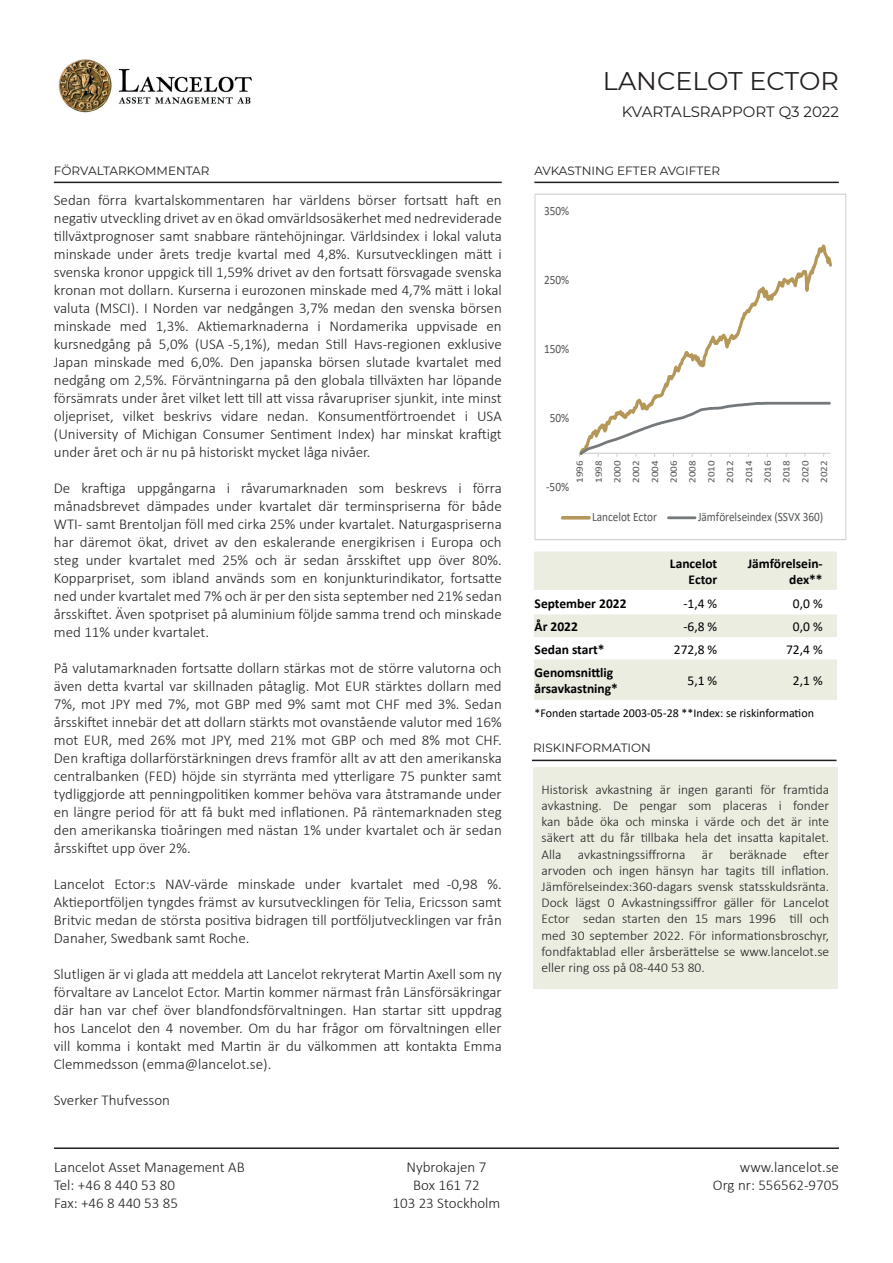
<style>
.page{position:relative;width:893px;height:1263px;background:#fff}
.page>*{position:absolute;margin:0;border:0;box-sizing:border-box;transform-origin:0 0}
.t1{font:25.5px "Montserrat";color:#231f20}
.t2{font:300 15px/18px "Calibri";color:#231f20;text-align:justify}
.t3{font:15px "Montserrat";letter-spacing:-.005em;color:#231f20}
.t4{font:300 13.5px/16.2px "Calibri";color:#231f20;text-align:justify}
.t5{font:700 13.5px/16.2px "Calibri";color:#000001;text-align:right}
.t6{font:13.5px "Calibri";color:#000001}
.t7{font:12.75px "Calibri";color:#515455;scale:.88 1}
.t8{font:12px "Montserrat";color:#231f20}
.t9{font:12px "Calibri";color:#000001}
.t10{font:9.75px/18.8px "Calibri";letter-spacing:.01em;color:#515455;text-align:justify;scale:1.14 1}
</style>
<div class="page">
<img style="left:58px;top:59px;width:194px;height:54px">
<svg style="left:534px;top:551px;width:303px;height:149px;fill:#ebede1"></svg>
<hr style="left:534px;top:182px;width:305px;height:1px;background:#231f20">
<hr style="left:54px;top:182px;width:448px;height:1px;background:#231f20">
<hr style="left:54px;top:1147px;width:785px;height:2px;background:#231f20">
<div style="left:533px;top:767px;width:305px;height:222px;background:#ebede1"></div>
<hr style="left:532px;top:760px;width:305px;height:1px;background:#231f20">
<svg style="left:637px;top:244px;width:194px;height:156px"></svg>
<svg style="left:579px;top:400px;width:252px;height:57px"></svg>
<hr style="left:562px;top:516px;width:27px;height:3px;background:#b49759">
<hr style="left:668px;top:516px;width:27px;height:3px;background:#74787a">
<div style="left:534px;top:194px;width:312px;height:346px;border:1px solid #cfd1d0"></div>
<h1 class="t1" style="left:603px;top:63px;width:237px">LANCELOT ECTOR</h1>
<p class="t3" style="left:622px;top:101px;width:219px">KVARTALSRAPPORT Q3 2022</p>
<p class="t8" style="left:54px;top:162px;width:157px">FÖRVALTARKOMMENTAR</p>
<p class="t8" style="left:534px;top:162px;width:187px">AVKASTNING EFTER AVGIFTER</p>
<p class="t2" style="left:54px;top:191px;width:449px">Sedan förra kvartalskommentaren har världens börser fortsatt haft en negativ utveckling drivet av en ökad omvärldsosäkerhet med nedreviderade tillväxtprognoser samt snabbare räntehöjningar. Världsindex i lokal valuta minskade under årets tredje kvartal med 4,8%. Kursutvecklingen mätt i svenska kronor uppgick till 1,59% drivet av den fortsatt försvagade svenska kronan mot dollarn. Kurserna i eurozonen minskade med 4,7% mätt i lokal valuta (MSCI). I Norden var nedgången 3,7% medan den svenska börsen minskade med 1,3%. Aktiemarknaderna i Nordamerika uppvisade en kursnedgång på 5,0% (USA -5,1%), medan Still Havs-regionen exklusive Japan minskade med 6,0%. Den japanska börsen slutade kvartalet med nedgång om 2,5%. Förväntningarna på den globala tillväxten har löpande försämrats under året vilket lett till att vissa råvarupriser sjunkit, inte minst oljepriset, vilket beskrivs vidare nedan. Konsumentförtroendet i USA (University of Michigan Consumer Sentiment Index) har minskat kraftigt under året och är nu på historiskt mycket låga nivåer.</p>
<p class="t2" style="left:54px;top:479px;width:449px">De kraftiga uppgångarna i råvarumarknaden som beskrevs i förra månadsbrevet dämpades under kvartalet där terminspriserna för både WTI- samt Brentoljan föll med cirka 25% under kvartalet. Naturgaspriserna har däremot ökat, drivet av den eskalerande energikrisen i Europa och steg under kvartalet med 25% och är sedan årsskiftet upp över 80%.<br>Kopparpriset, som ibland används som en konjunkturindikator, fortsatte ned under kvartalet med 7% och är per den sista september ned 21% sedan årsskiftet. Även spotpriset på aluminium följde samma trend och minskade med 11% under kvartalet.</p>
<p class="t2" style="left:54px;top:659px;width:449px">På valutamarknaden fortsatte dollarn stärkas mot de större valutorna och även detta kvartal var skillnaden påtaglig. Mot EUR stärktes dollarn med 7%, mot JPY med 7%, mot GBP med 9% samt mot CHF med 3%. Sedan årsskiftet innebär det att dollarn stärkts mot ovanstående valutor med 16% mot EUR, med 26% mot JPY, med 21% mot GBP och med 8% mot CHF.<br>Den kraftiga dollarförstärkningen drevs framför allt av att den amerikanska centralbanken (FED) höjde sin styrränta med ytterligare 75 punkter samt tydliggjorde att penningpolitiken kommer behöva vara åtstramande under en längre period för att få bukt med inflationen. På räntemarknaden steg den amerikanska tioåringen med nästan 1% under kvartalet och är sedan årsskiftet upp över 2%.</p>
<p class="t2" style="left:54px;top:875px;width:449px">Lancelot Ector:s NAV-värde minskade under kvartalet med -0,98 %.<br>Aktieportföljen tyngdes främst av kursutvecklingen för Telia, Ericsson samt Britvic medan de största positiva bidragen till portföljutvecklingen var från Danaher, Swedbank samt Roche.</p>
<p class="t2" style="left:54px;top:965px;width:449px">Slutligen är vi glada att meddela att Lancelot rekryterat Martin Axell som ny förvaltare av Lancelot Ector. Martin kommer närmast från Länsförsäkringar där han var chef över blandfondsförvaltningen. Han startar sitt uppdrag hos Lancelot den 4 november. Om du har frågor om förvaltningen eller vill komma i kontakt med Martin är du välkommen att kontakta Emma Clemmedsson (emma@lancelot.se).</p>
<p class="t2" style="left:54px;top:1091px;width:118px">Sverker Thufvesson</p>
<p class="t7" style="left:544px;top:202px;width:30px">350%</p>
<p class="t7" style="left:544px;top:271px;width:30px">250%</p>
<p class="t7" style="left:544px;top:340px;width:30px">150%</p>
<p class="t7" style="left:550px;top:409px;width:24px">50%</p>
<p class="t10" style="left:570px;top:483px;width:21px;rotate:-90deg">1996<br>1998<br>2000<br>2002<br>2004<br>2006<br>2008<br>2010<br>2012<br>2014<br>2016<br>2018<br>2020<br>2022</p>
<p class="t7" style="left:592px;top:508px;width:75px">Lancelot Ector</p>
<p class="t7" style="left:698px;top:508px;width:144px">Jämförelseindex (SSVX 360)</p>
<p class="t7" style="left:546px;top:478px;width:27px">-50%</p>
<p class="t5" style="left:670px;top:555px;width:49px">Lancelot<br>Ector</p>
<p class="t5" style="left:748px;top:555px;width:77px">Jämförelsein&shy;dex**</p>
<p class="t5" style="left:535px;top:596px;width:93px">September 2022</p>
<p class="t6" style="left:683px;top:595px;width:35px">-1,4 %</p>
<p class="t6" style="left:793px;top:595px;width:31px">0,0 %</p>
<p class="t5" style="left:535px;top:618px;width:45px">År 2022</p>
<p class="t6" style="left:683px;top:617px;width:35px">-6,8 %</p>
<p class="t6" style="left:793px;top:617px;width:31px">0,0 %</p>
<p class="t5" style="left:535px;top:641px;width:72px">Sedan start*</p>
<p class="t6" style="left:674px;top:640px;width:45px">272,8 %</p>
<p class="t6" style="left:786px;top:640px;width:38px">72,4 %</p>
<p class="t5" style="left:535px;top:664px;width:85px;text-align:left">Genomsnittlig årsavkastning*</p>
<p class="t6" style="left:687px;top:671px;width:31px">5,1 %</p>
<p class="t6" style="left:793px;top:671px;width:31px">2,1 %</p>
<p class="t9" style="left:535px;top:704px;width:281px">*Fonden startade 2003-05-28 **Index: se riskinformation</p>
<p class="t8" style="left:533px;top:739px;width:119px">RISKINFORMATION</p>
<p class="t4" style="left:542px;top:781px;width:289px">Historisk avkastning är ingen garanti för framtida avkastning. De pengar som placeras i fonder kan både öka och minska i värde och det är inte säkert att du får tillbaka hela det insatta kapitalet.<br>Alla avkastningssiffrorna är beräknade efter arvoden och ingen hänsyn har tagits till inflation.<br>Jämförelseindex:360-dagars svensk statsskuldsränta.<br>Dock lägst 0 Avkastningssiffror gäller för Lancelot Ector sedan starten den 15 mars 1996 till och med 30 september 2022. För informationsbroschyr, fondfaktablad eller årsberättelse se www.lancelot.se eller ring oss på 08-440 53 80.</p>
<p class="t2" style="left:54px;top:1158px;width:192px;text-align:left">Lancelot Asset Management AB<br>Tel: +46 8 440 53 80<br>Fax: +46 8 440 53 85</p>
<p class="t2" style="left:392px;top:1158px;width:109px;text-align:center">Nybrokajen 7<br>Box 161 72<br>103 23 Stockholm</p>
<p class="t2" style="left:713px;top:1158px;width:128px;text-align:right">www.lancelot.se<br>Org nr: 556562-9705</p>
</div>
